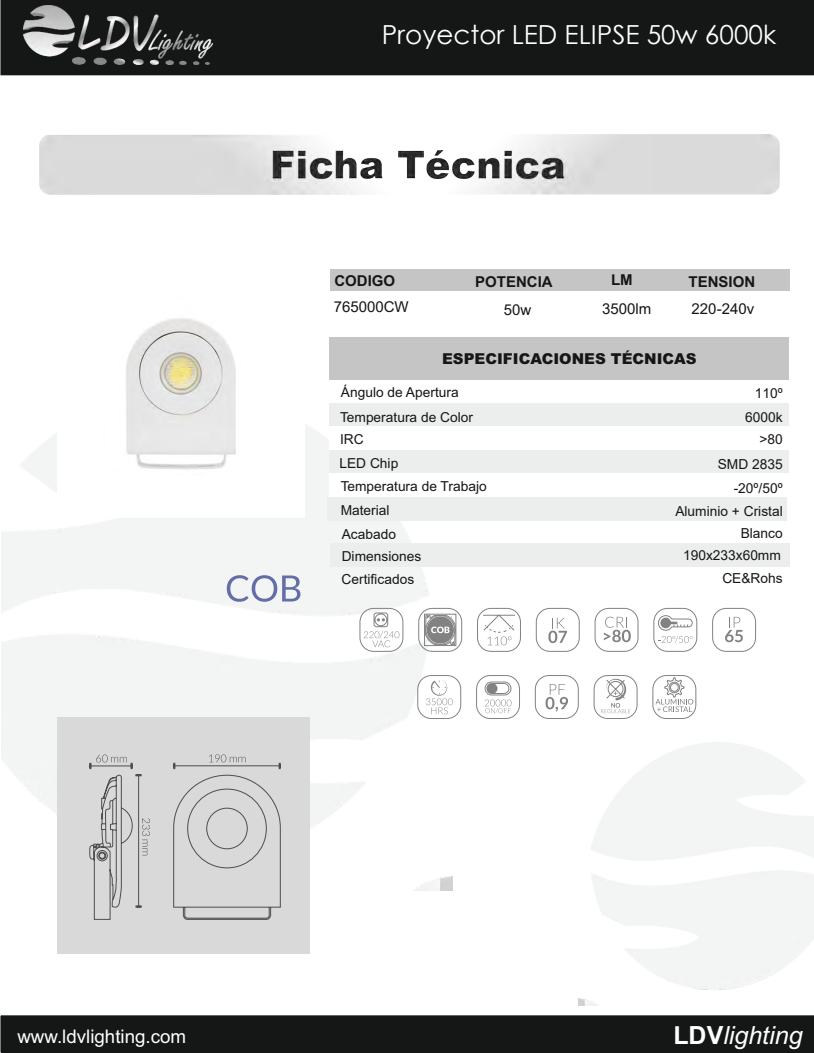
<style>
.page{position:relative;width:814px;height:1053px;background:#fff}
.page>*{position:absolute;margin:0;border:0;box-sizing:border-box;transform-origin:0 0}
.t1{font:26.25px "Century Gothic";color:#fff}
.t2{font:italic 25px "Arial";color:#fff}
.t3{font:18.75px "Arial";color:#fff}
.t4{font:900 15px "Arial";color:#151616}
.t5{font:700 15px "Arial";color:#151616}
.t6{font:15px "Arial";color:#151616}
.t7{font:15px "Arial";color:#151616}
.t8{font:13.75px/25.8px "Arial";color:#151616}
.t9{font:13.75px "Arial";color:#151616}
.s1{font-style:inherit}
.s2{font-weight:700;font-style:normal}
</style>
<div class="page">
<svg style="left:1px;top:75px;width:813px;height:423px"></svg>
<div style="left:304px;top:119px;width:488px;height:60px;background:#fff;border:1px solid #d9d9da;border-radius:11px"></div>
<div style="left:52px;top:119px;width:516px;height:60px;background:#fff;border:1px solid #d9d9da;border-radius:11px"></div>
<div style="left:330px;top:269px;width:459px;height:22px;background:#c5c5c5"></div>
<div style="left:330px;top:337px;width:459px;height:42px;background:#c5c5c5"></div>
<div style="left:329px;top:380px;width:459px;height:23px;background:#fff"></div>
<div style="left:330px;top:403px;width:459px;height:23px;background:#eceded"></div>
<div style="left:330px;top:449px;width:459px;height:23px;background:#eceded"></div>
<div style="left:328px;top:497px;width:459px;height:24px;background:#eceded"></div>
<div style="left:330px;top:543px;width:459px;height:24px;background:#eceded"></div>
<div style="left:330px;top:473px;width:459px;height:23px;background:#fff"></div>
<div style="left:330px;top:426px;width:459px;height:24px;background:#fff"></div>
<div style="left:0;top:0;width:814px;height:75px;background:#151616"></div>
<img style="left:23px;top:5px;width:189px;height:60px">
<div style="left:1px;top:1015px;width:813px;height:37px;background:#151616"></div>
<div style="left:57px;top:717px;width:252px;height:237px;background:#d9d9da"></div>
<img style="left:57px;top:270px;width:247px;height:228px">
<img style="left:39px;top:134px;width:740px;height:61px">
<svg style="left:227px;top:575px;width:73px;height:26px"></svg>
<svg style="left:545px;top:684px;width:23px;height:27px"></svg>
<div style="left:535px;top:675px;width:43px;height:43px;border:1px solid #818281;border-radius:14px"></div>
<svg style="left:359px;top:608px;width:44px;height:43px"></svg>
<svg style="left:653px;top:608px;width:44px;height:43px"></svg>
<svg style="left:548px;top:617px;width:19px;height:26px"></svg>
<div style="left:536px;top:608px;width:43px;height:43px;border:1px solid #818281;border-radius:14px"></div>
<div style="left:476px;top:675px;width:44px;height:43px;border:1px solid #818281;border-radius:14px"></div>
<svg style="left:484px;top:681px;width:27px;height:32px"></svg>
<div style="left:487px;top:683px;width:10px;height:10px;background:#818281;border-radius:50%"></div>
<div style="left:418px;top:608px;width:44px;height:43px;border:1px solid #818281;border-radius:14px"></div>
<svg style="left:424px;top:613px;width:32px;height:33px"></svg>
<svg style="left:477px;top:608px;width:44px;height:43px"></svg>
<svg style="left:604px;top:616px;width:27px;height:26px"></svg>
<div style="left:595px;top:608px;width:43px;height:43px;border:1px solid #818281;border-radius:14px"></div>
<svg style="left:725px;top:616px;width:18px;height:26px"></svg>
<div style="left:712px;top:608px;width:44px;height:43px;border:1px solid #818281;border-radius:14px"></div>
<div style="left:417px;top:675px;width:44px;height:43px;border:1px solid #818281;border-radius:14px"></div>
<svg style="left:426px;top:680px;width:27px;height:34px"></svg>
<svg style="left:601px;top:678px;width:29px;height:35px"></svg>
<div style="left:594px;top:675px;width:43px;height:43px;border:1px solid #818281;border-radius:14px"></div>
<svg style="left:652px;top:675px;width:44px;height:44px"></svg>
<svg style="left:173px;top:754px;width:108px;height:166px"></svg>
<svg style="left:89px;top:754px;width:61px;height:166px"></svg>
<h1 class="t1" style="left:382px;top:16px;width:396px">Proyector LED ELIPSE 50w 6000k</h1>
<p class="t5" style="left:334px;top:275px;width:62px">CODIGO</p>
<p class="t5" style="left:475px;top:275px;width:79px">POTENCIA</p>
<p class="t5" style="left:611px;top:274px;width:23px">LM</p>
<p class="t5" style="left:688px;top:275px;width:68px">TENSION</p>
<p class="t6" style="left:334px;top:296px;width:77px"><span class="s1">7</span>6<span class="s1">5</span>00<span class="s1">0</span>CW</p>
<p class="t6" style="left:504px;top:304px;width:29px"><span class="s1">5</span>0w</p>
<p class="t7" style="left:602px;top:298px;width:51px">350<span class="s1">0lm</span></p>
<p class="t6" style="left:691px;top:298px;width:64px">220-240v</p>
<p class="t4" style="left:442px;top:353px;width:256px">ESPECIFICACIONES TÉCNICAS</p>
<p class="t8" style="left:340px;top:380px;width:134px">Ángulo de Apertura<br>Temperatura de Color</p>
<p class="t8" style="left:340px;top:428px;width:25px">IRC</p>
<p class="t8" style="left:341px;top:474px;width:147px">Temperatura de Trabajo</p>
<p class="t8" style="left:755px;top:382px;width:29px">1<span class="s1">1</span>0º</p>
<p class="t8" style="left:745px;top:404px;width:39px">6000k</p>
<p class="t8" style="left:759px;top:428px;width:25px">&gt;80</p>
<p class="t8" style="left:733px;top:476px;width:51px">-20º/50º</p>
<p class="t8" style="left:339px;top:451px;width:60px">LED Chip</p>
<p class="t8" style="left:341px;top:499px;width:57px;line-height:23.5px">Material<br>Acabado</p>
<p class="t8" style="left:675px;top:498px;width:109px">Aluminio + Cristal</p>
<p class="t8" style="left:718px;top:451px;width:66px">SMD 2835</p>
<p class="t9" style="left:740px;top:523px;width:44px">Blanco</p>
<p class="t8" style="left:342px;top:544px;width:81px">Dimensiones</p>
<p class="t9" style="left:683px;top:546px;width:99px">190<span class="s1">x</span>233x60<span class="s1">mm</span></p>
<p class="t8" style="left:342px;top:565px;width:74px">Certificados</p>
<p class="t8" style="left:722px;top:565px;width:62px">CE&amp;Rohs</p>
<h3 class="t3" style="left:17px;top:1028px;width:170px">www.ldvlighting.com</h3>
<h2 class="t2" style="left:673px;top:1026px;width:131px"><span class="s2">LDV</span>lighting</h2>
</div>
